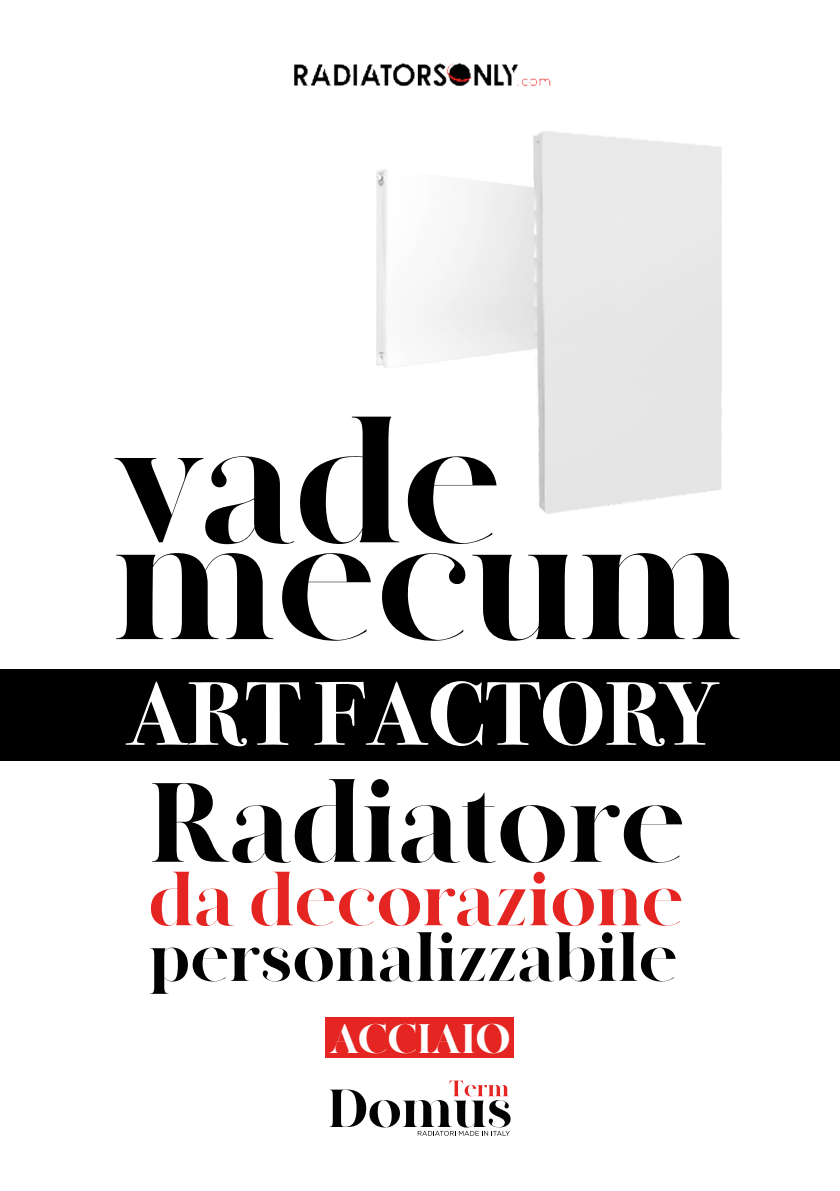
<style>
.page{position:relative;width:840px;height:1191px;background:#fff}
.page>*{position:absolute;margin:0;border:0;box-sizing:border-box;transform-origin:0 0}
.t1{font:900 170.6px "MADE Canvas";color:#000}
.t2{font:900 112.4px "MADE Canvas";color:#020203}
.t3{font:700 90.4px "Bodoni Svty Two ITCTT";color:#fff}
.t4{font:900 72.6px "MADE Canvas";color:#e52521}
.t5{font:900 66px "MADE Canvas";color:#020203}
.t6{font:900 41.2px "MADE Canvas";letter-spacing:.005em;color:#fff}
</style>
<div class="page">
<div style="left:0;top:669px;width:839px;height:92px;background:#000"></div>
<img style="left:376px;top:169px;width:157px;height:199px">
<img style="left:533px;top:131px;width:189px;height:383px">
<svg style="left:329px;top:1080px;width:182px;height:55px"></svg>
<div style="left:325px;top:1017px;width:189px;height:41px;background:#e52521"></div>
<img style="left:294px;top:63px;width:257px;height:24px">
<h1 class="t1" style="left:113px;top:390px;width:389px">vade</h1>
<h1 class="t1" style="left:113px;top:487px;width:631px">mecum</h1>
<h3 class="t3" style="left:125px;top:639px;width:590px">ART FACTORY</h3>
<h2 class="t2" style="left:149px;top:761px;width:537px">Radiatore</h2>
<p class="t4" style="left:149px;top:860px;width:535px">da decorazione</p>
<p class="t5" style="left:149px;top:922px;width:529px">personalizzabile</p>
<p class="t6" style="left:329px;top:1016px;width:182px">ACCIAIO</p>
</div>
